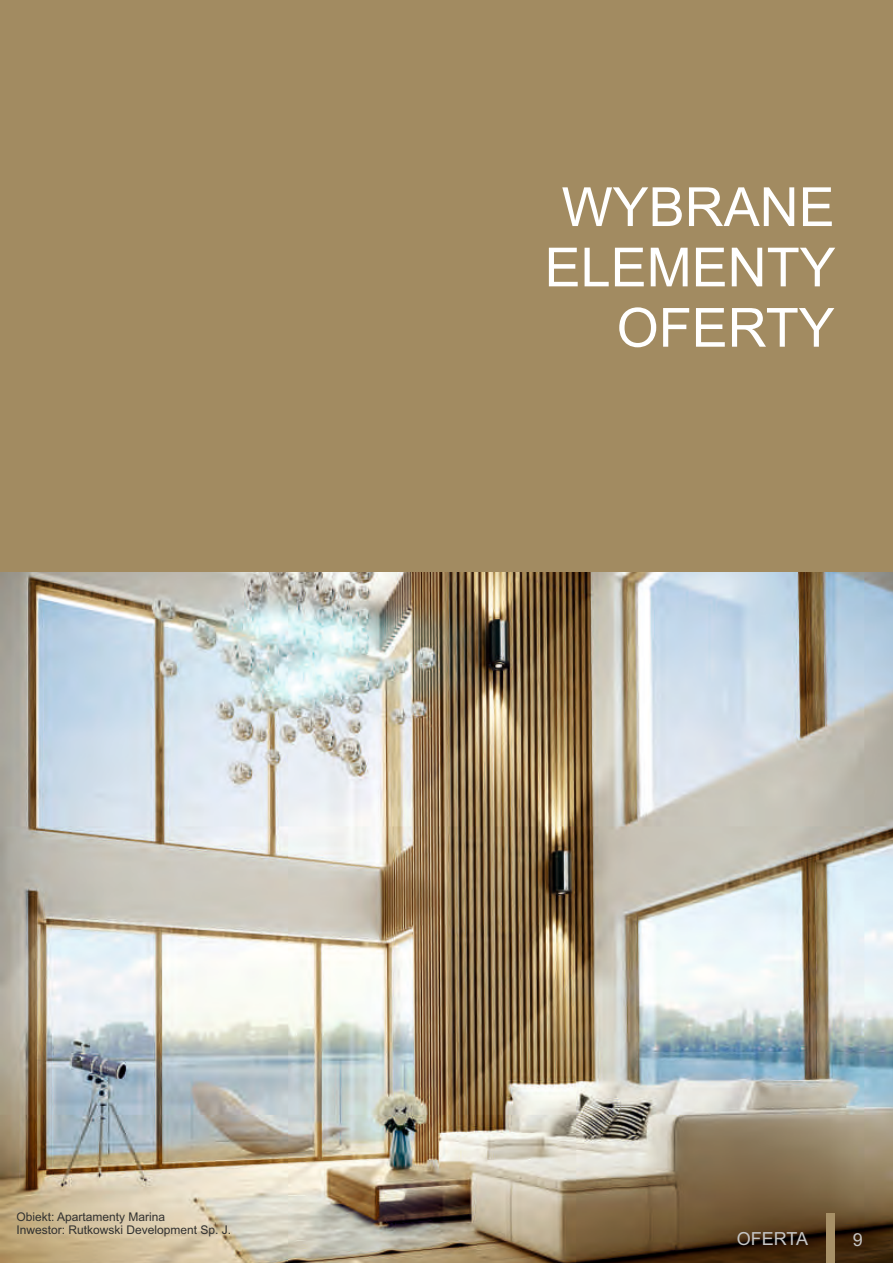
<style>
.page{position:relative;width:893px;height:1263px;background:#fff}
.page>*{position:absolute;margin:0;border:0;box-sizing:border-box;transform-origin:0 0}
.t1{font:54px/60.3px "Arial";color:#fff;text-align:right}
.t2{font:18px "Arial";color:#c5c5c5}
.t3{font:12px/13.4px "Arial";color:#313130}
</style>
<div class="page">
<img style="left:0;top:571px;width:893px;height:692px">
<div style="left:0;top:0;width:893px;height:571px;background:#a28b61"></div>
<div style="left:826px;top:1213px;width:9px;height:50px;background:#a79067"></div>
<h1 class="t1" style="left:545px;top:182px;width:293px">WYBRANE<br>ELEMENTY<br>OFERTY</h1>
<p class="t3" style="left:17px;top:1211px;width:216px">Obiekt: Apartamenty Marina<br>Inwestor: Rutkowski Development Sp. J.</p>
<h2 class="t2" style="left:737px;top:1232px;width:73px">OFERTA</h2>
<h2 class="t2" style="left:853px;top:1232px;width:12px">9</h2>
</div>
